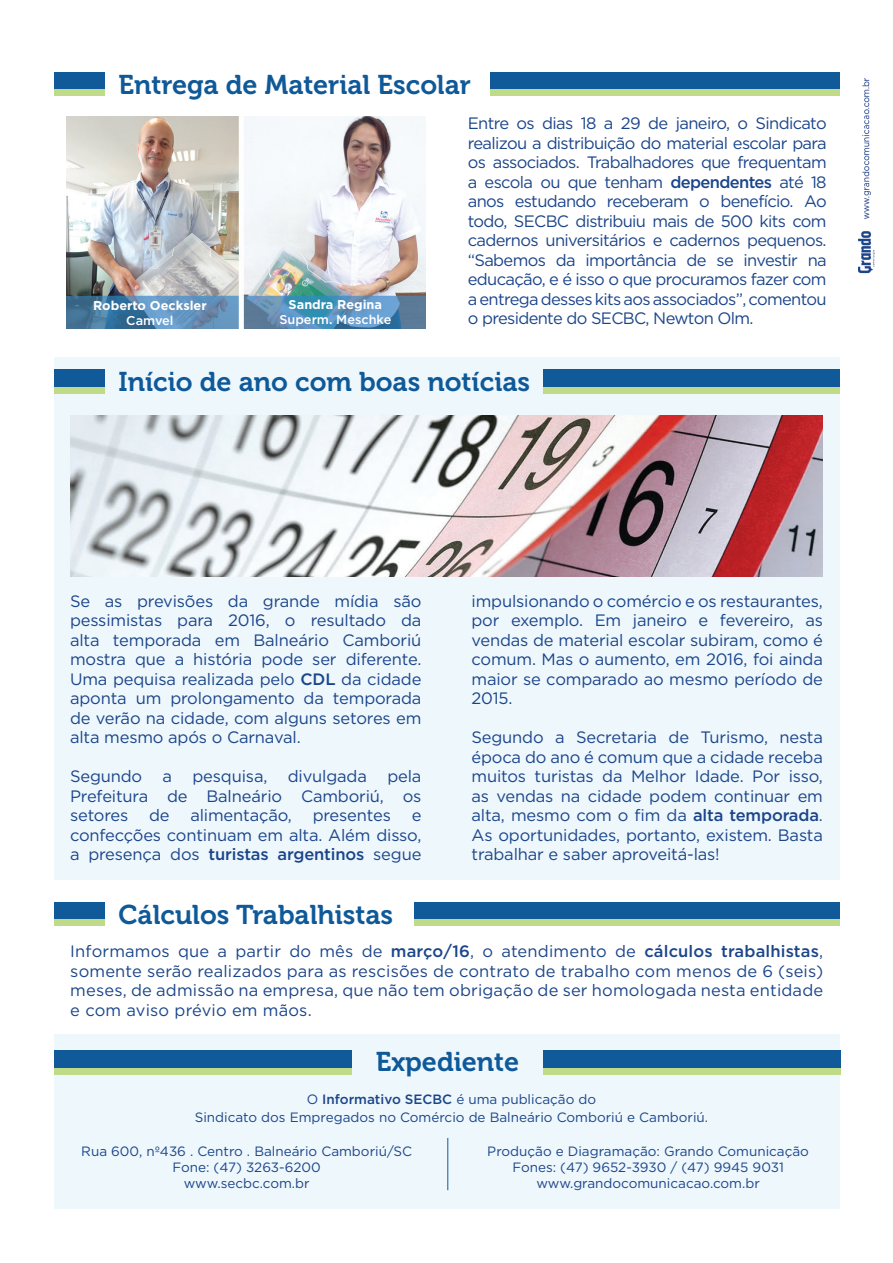
<style>
.page{position:relative;width:893px;height:1263px;background:#fff}
.page>*{position:absolute;margin:0;border:0;box-sizing:border-box;transform-origin:0 0}
.t1{font:27px "Museo 700";color:#0f5999}
.t2{font:16.5px/19.5px "Gotham";letter-spacing:-.01em;color:#1b458a;text-align:justify}
.t3{font:13.5px/16.2px "Gotham";color:#1b458a;text-align:center}
.t4{font:700 12.75px "Gotham";color:#fff}
.t5{font:500 12.75px "Gotham";color:#fff}
.s1{font-weight:500}
</style>
<div class="page">
<img style="left:858px;top:78px;width:16px;height:196px">
<div style="left:54px;top:358px;width:786px;height:522px;background:#edf7fc"></div>
<div style="left:490px;top:72px;width:350px;height:17px;background:#105a99"></div>
<div style="left:490px;top:89px;width:350px;height:6px;background:#c0db87"></div>
<div style="left:55px;top:72px;width:50px;height:17px;background:#105a99"></div>
<div style="left:55px;top:89px;width:50px;height:6px;background:#c0db87"></div>
<div style="left:544px;top:370px;width:296px;height:17px;background:#105a99"></div>
<div style="left:544px;top:387px;width:296px;height:6px;background:#c0db87"></div>
<div style="left:55px;top:370px;width:50px;height:17px;background:#105a99"></div>
<div style="left:55px;top:387px;width:50px;height:6px;background:#c0db87"></div>
<div style="left:55px;top:1034px;width:785px;height:175px;background:#edf7fc"></div>
<div style="left:55px;top:1051px;width:297px;height:17px;background:#105a99"></div>
<div style="left:55px;top:1068px;width:297px;height:6px;background:#c0db87"></div>
<div style="left:543px;top:1051px;width:297px;height:17px;background:#105a99"></div>
<div style="left:543px;top:1068px;width:297px;height:6px;background:#c0db87"></div>
<hr style="left:447px;top:1138px;width:1px;height:52px;background:#105a99">
<img style="left:70px;top:415px;width:753px;height:161px">
<img style="left:66px;top:116px;width:359px;height:213px">
<div style="left:414px;top:902px;width:426px;height:17px;background:#105a99"></div>
<div style="left:414px;top:919px;width:426px;height:6px;background:#c0db87"></div>
<div style="left:55px;top:902px;width:50px;height:17px;background:#105a99"></div>
<div style="left:55px;top:919px;width:50px;height:6px;background:#c0db87"></div>
<h1 class="t1" style="left:118px;top:69px;width:354px">Entrega de Material Escolar</h1>
<p class="t4" style="left:93px;top:297px;width:115px">Roberto Oecksler</p>
<p class="t5" style="left:126px;top:313px;width:49px">Camvel</p>
<p class="t4" style="left:289px;top:296px;width:95px">Sandra Regina</p>
<p class="t5" style="left:279px;top:311px;width:114px">Superm. Meschke</p>
<p class="t2" style="left:468px;top:113px;width:360px">Entre os dias 18 a 29 de janeiro, o Sindicato realizou a distribuição do material escolar para os associados. Trabalhadores que frequentam a escola ou que tenham <span class="s1">dependentes</span> até 18 anos estudando receberam o benefício. Ao todo, SECBC distribuiu mais de 500 kits com cadernos universitários e cadernos pequenos. “Sabemos da importância de se investir na educação, e é isso o que procuramos fazer com a entrega desses kits aos associados”, comentou o presidente do SECBC, Newton Olm.</p>
<h1 class="t1" style="left:118px;top:367px;width:413px">Início de ano com boas notícias</h1>
<p class="t2" style="left:70px;top:591px;width:353px">Se as previsões da grande mídia são pessimistas para 2016, o resultado da alta temporada em Balneário Camboriú mostra que a história pode ser diferente.<br>Uma pequisa realizada pelo <span class="s1">CDL</span> da cidade aponta um prolongamento da temporada de verão na cidade, com alguns setores em alta mesmo após o Carnaval.</p>
<p class="t2" style="left:70px;top:766px;width:353px">Segundo a pesquisa, divulgada pela Prefeitura de Balneário Camboriú, os setores</p>
<p class="t2" style="left:149px;top:805px;width:22px">de</p>
<p class="t2" style="left:190px;top:805px;width:103px">alimentação,</p>
<p class="t2" style="left:313px;top:805px;width:80px">presentes</p>
<p class="t2" style="left:70px;top:805px;width:353px;text-indent:342px">e confecções continuam em alta. Além disso, a presença dos <span class="s1">turistas argentinos</span> segue</p>
<p class="t2" style="left:471px;top:591px;width:353px">impulsionando o comércio e os restaurantes, por exemplo. Em janeiro e fevereiro, as vendas de material escolar subiram, como é comum. Mas o aumento, em 2016, foi ainda maior se comparado ao mesmo período de 2015.</p>
<p class="t2" style="left:471px;top:727px;width:353px">Segundo a Secretaria de Turismo, nesta época do ano é comum que a cidade receba muitos turistas da Melhor Idade. Por isso, as vendas na cidade podem continuar em alta, mesmo com o fim da <span class="s1">alta temporada</span>.<br>As oportunidades, portanto, existem. Basta trabalhar e saber aproveitá-las!</p>
<h1 class="t1" style="left:118px;top:900px;width:276px">Cálculos Trabalhistas</h1>
<p class="t2" style="left:70px;top:941px;width:754px">Informamos que a partir do mês de <span class="s1">março/16</span>, o atendimento de <span class="s1">cálculos trabalhistas</span>, somente serão realizados para as rescisões de contrato de trabalho com menos de 6 (seis) meses, de admissão na empresa, que não tem obrigação de ser homologada nesta entidade e com aviso prévio em mãos.</p>
<h1 class="t1" style="left:376px;top:1047px;width:145px">Expediente</h1>
<p class="t3" style="left:195px;top:1090px;width:515px;line-height:18px">O <span class="s1">Informativo SECBC</span> é uma publicação do<br>Sindicato dos Empregados no Comércio de Balneário Comboriú e Camboriú.</p>
<p class="t3" style="left:81px;top:1142px;width:332px">Rua 600, nº436 . Centro . Balneário Camboriú/SC<br>Fone: (47) 3263-6200<br>www.secbc.com.br</p>
<p class="t3" style="left:487px;top:1142px;width:323px">Produção e Diagramação: Grando Comunicação<br>Fones: (47) 9652-3930 / (47) 9945 9031 www.grandocomunicacao.com.br</p>
</div>
